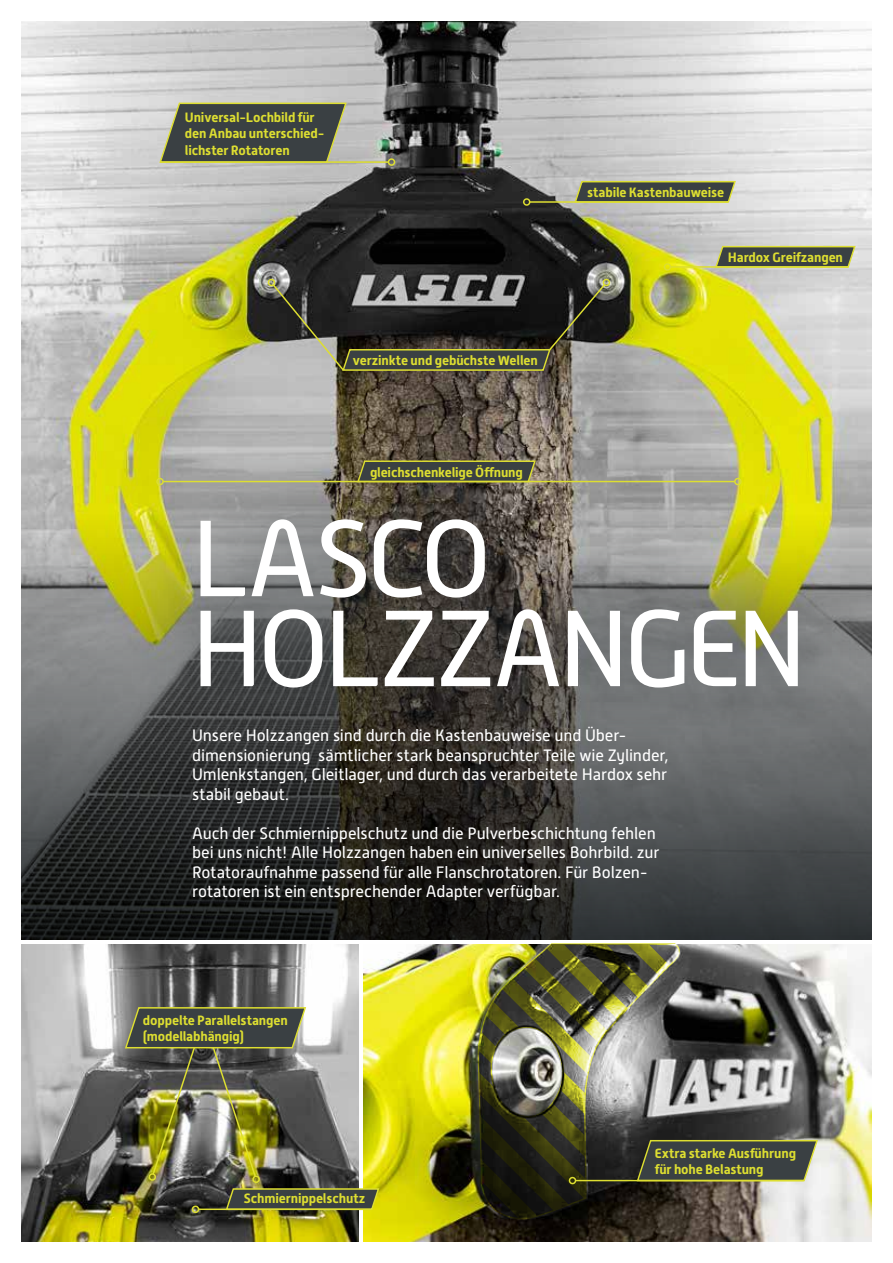
<style>
.page{position:relative;width:893px;height:1263px;background:#fff}
.page>*{position:absolute;margin:0;border:0;box-sizing:border-box;transform-origin:0 0}
.t1{font:108px/90px "Alwyn New";letter-spacing:-.05em;color:#fff}
.t2{font:16.5px/19.5px "Alwyn New";letter-spacing:-.01em;color:#fff}
.t3{font:700 13.5px/16.5px "Alwyn New";letter-spacing:-.01em;color:#ddde31}
</style>
<div class="page">
<img style="left:21px;top:21px;width:851px;height:493px">
<img style="left:21px;top:944px;width:338px;height:298px">
<img style="left:363px;top:944px;width:509px;height:298px">
<svg style="left:21px;top:514px;width:851px;height:426px;background:#41423e"></svg>
<svg style="left:158px;top:102px;width:190px;height:62px;background:#535854"></svg>
<svg style="left:714px;top:245px;width:143px;height:23px;background:#585d51"></svg>
<svg style="left:573px;top:180px;width:164px;height:23px;background:#575c50"></svg>
<svg style="left:478px;top:944px;width:341px;height:275px;background:#656555"></svg>
<hr style="left:575px;top:1180px;width:229px;height:1px;background:#ddde31">
<div style="left:569px;top:1177px;width:7px;height:7px;border:2px solid #ddde31;border-radius:50%"></div>
<div style="left:192px;top:1205px;width:7px;height:8px;border:2px solid #ddde31;border-radius:50%"></div>
<img style="left:124px;top:1006px;width:256px;height:205px">
<svg style="left:134px;top:454px;width:730px;height:299px;background:#72715d"></svg>
<hr style="left:160px;top:161px;width:228px;height:2px;background:#ddde31">
<div style="left:388px;top:158px;width:7px;height:8px;border:2px solid #ddde31;border-radius:50%"></div>
<hr style="left:163px;top:481px;width:572px;height:1px;background:#ddde31">
<div style="left:734px;top:478px;width:8px;height:7px;border:2px solid #ddde31;border-radius:50%"></div>
<div style="left:156px;top:478px;width:8px;height:7px;border:2px solid #ddde31;border-radius:50%"></div>
<hr style="left:670px;top:266px;width:178px;height:2px;background:#ddde31">
<div style="left:664px;top:263px;width:7px;height:8px;border:2px solid #ddde31;border-radius:50%"></div>
<hr style="left:530px;top:201px;width:198px;height:2px;background:#ddde31">
<div style="left:523px;top:198px;width:7px;height:8px;border:2px solid #ddde31;border-radius:50%"></div>
<svg style="left:267px;top:278px;width:344px;height:94px;background:#4a4943"></svg>
<p class="t3" style="left:185px;top:109px;width:141px">Universal-Lochbild für den Anbau unterschied&shy;lichster Rotatoren</p>
<p class="t3" style="left:353px;top:352px;width:186px">verzinkte und gebüchste Wellen</p>
<p class="t3" style="left:370px;top:464px;width:154px">gleichschenkelige Öffnung</p>
<p class="t3" style="left:587px;top:184px;width:139px">stabile Kastenbauweise</p>
<p class="t3" style="left:728px;top:249px;width:117px">Hardox Greifzangen</p>
<h1 class="t1" style="left:191px;top:514px;width:618px">LASCO<br>HOLZZANGEN</h1>
<p class="t2" style="left:192px;top:726px;width:478px">Unsere Holzzangen sind durch die Kastenbauweise und Über&shy;dimensionierung sämtlicher stark beanspruchter Teile wie Zylinder, Umlenkstangen, Gleitlager, und durch das verarbeitete Hardox sehr stabil gebaut.</p>
<p class="t2" style="left:192px;top:823px;width:469px">Auch der Schmiernippelschutz und die Pulverbeschichtung fehlen bei uns nicht! Alle Holzzangen haben ein universelles Bohrbild. zur Rotatoraufnahme passend für alle Flanschrotatoren. Für Bolzen&shy;rotatoren ist ein entsprechender Adapter verfügbar.</p>
<p class="t3" style="left:143px;top:1012px;width:146px">doppelte Parallelstangen (modellabhängig)</p>
<p class="t3" style="left:244px;top:1190px;width:123px">Schmiernippelschutz</p>
<p class="t3" style="left:655px;top:1145px;width:143px">Extra starke Ausführung für hohe Belastung</p>
</div>
